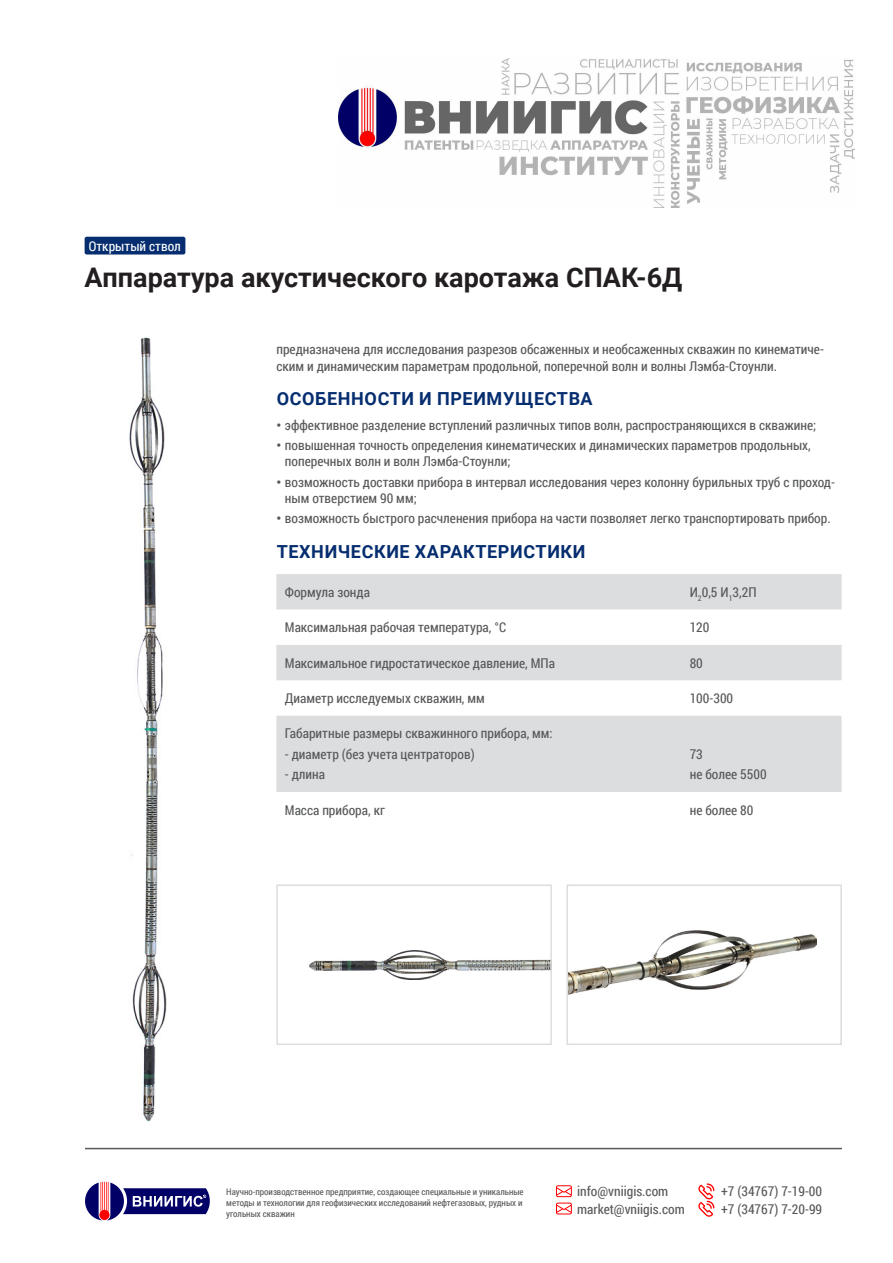
<style>
.page{position:relative;width:893px;height:1263px;background:#fff}
.page>*{position:absolute;margin:0;border:0;box-sizing:border-box;transform-origin:0 0}
.Заголовок{font:700 27px "Roboto";color:#231f20}
.Подзаголовок_H3{font:700 18px "Roboto";letter-spacing:.035em;color:#052d6f}
.Paragraph{font:13.5px/16.2px "Roboto Condensed";color:#57585a}
.Открытый_ствол{font:13.5px "Roboto Condensed";color:#fff}
.t1{font:9px/10.8px "Roboto Condensed";color:#57585a}
.s1{font-family:"Roboto";font-weight:700}
</style>
<div class="page">
<hr style="left:85px;top:1148px;width:757px;height:1px;background:#57585a">
<svg style="left:85px;top:1182px;width:125px;height:38px"></svg>
<svg style="left:556px;top:1185px;width:16px;height:29px"></svg>
<svg style="left:698px;top:1183px;width:16px;height:34px"></svg>
<img style="left:338px;top:58px;width:517px;height:149px">
<div style="left:85px;top:237px;width:100px;height:17px;background:#052d6f;border-radius:2px"></div>
<svg style="left:276px;top:574px;width:565px;height:218px;fill:#dcdddf"></svg>
<img style="left:129px;top:337px;width:38px;height:784px">
<img style="left:309px;top:950px;width:240px;height:29px">
<div style="left:276px;top:884px;width:276px;height:161px;border:2px solid #dcdddf"></div>
<img style="left:569px;top:931px;width:247px;height:64px">
<div style="left:566px;top:884px;width:276px;height:161px;border:2px solid #dcdddf"></div>
<p class="Открытый_ствол" style="left:89px;top:238px;width:93px">Открытый ствол</p>
<p class="Заголовок" style="left:85px;top:258px;width:599px">Аппаратура акустического каротажа СПАК-6Д</p>
<p class="Paragraph" style="left:276px;top:341px;width:549px">предназначена для исследования разрезов обсаженных и необсаженных скважин по кинематиче&shy;ским и динамическим параметрам продольной, поперечной волн и волны Лэмба-Стоунли.</p>
<p class="Подзаголовок_H3" style="left:277px;top:386px;width:317px">ОСОБЕННОСТИ И ПРЕИМУЩЕСТВА</p>
<p class="Paragraph" style="left:276px;top:417px;width:541px"><span class="s1">•</span> эффективное разделение вступлений различных типов волн, распространяющихся в скважине;</p>
<p class="Paragraph" style="left:285px;top:437px;width:527px;text-indent:-9px"><span class="s1">•</span> повышенная точность определения кинематических и динамических параметров продольных, поперечных волн и волн Лэмба-Стоунли;</p>
<p class="Paragraph" style="left:285px;top:474px;width:552px;text-indent:-9px"><span class="s1">•</span> возможность доставки прибора в интервал исследования через колонну бурильных труб с проход&shy;ным отверстием 90 мм;</p>
<p class="Paragraph" style="left:276px;top:510px;width:556px"><span class="s1">•</span> возможность быстрого расчленения прибора на части позволяет легко транспортировать прибор.</p>
<p class="Подзаголовок_H3" style="left:277px;top:539px;width:310px">ТЕХНИЧЕСКИЕ ХАРАКТЕРИСТИКИ</p>
<p class="Paragraph" style="left:285px;top:584px;width:87px">Формула зонда</p>
<p class="Paragraph" style="left:690px;top:584px;width:68px">И<sub>2</sub>0,5 И<sub>1</sub>3,2П</p>
<p class="Paragraph" style="left:285px;top:619px;width:223px">Максимальная рабочая температура, °С</p>
<p class="Paragraph" style="left:690px;top:619px;width:21px">120</p>
<p class="Paragraph" style="left:285px;top:655px;width:272px">Максимальное гидростатическое давление, МПа</p>
<p class="Paragraph" style="left:690px;top:655px;width:15px">80</p>
<p class="Paragraph" style="left:285px;top:690px;width:201px">Диаметр исследуемых скважин, мм</p>
<p class="Paragraph" style="left:690px;top:690px;width:45px">100-300</p>
<p class="Paragraph" style="left:285px;top:725px;width:269px">Габаритные размеры скважинного прибора, мм:</p>
<p class="Paragraph" style="left:285px;top:746px;width:191px">- диаметр (без учета центраторов)</p>
<p class="Paragraph" style="left:285px;top:766px;width:42px">- длина</p>
<p class="Paragraph" style="left:690px;top:746px;width:15px">73</p>
<p class="Paragraph" style="left:690px;top:766px;width:78px">не более 5500</p>
<p class="Paragraph" style="left:285px;top:802px;width:102px">Масса прибора, кг</p>
<p class="Paragraph" style="left:690px;top:802px;width:65px">не более 80</p>
<p class="t1" style="left:226px;top:1186px;width:299px">Научно-производственное предприятие, создающее специальные и уникальные методы и технологии для геофизических исследований нефтегазовых, рудных и угольных скважин</p>
<p class="Paragraph" style="left:577px;top:1183px;width:109px;line-height:17.4px">info@vniigis.com market@vniigis.com</p>
<p class="Paragraph" style="left:721px;top:1183px;width:102px;line-height:17.4px">+7 (34767) 7-19-00 +7 (34767) 7-20-99</p>
</div>
